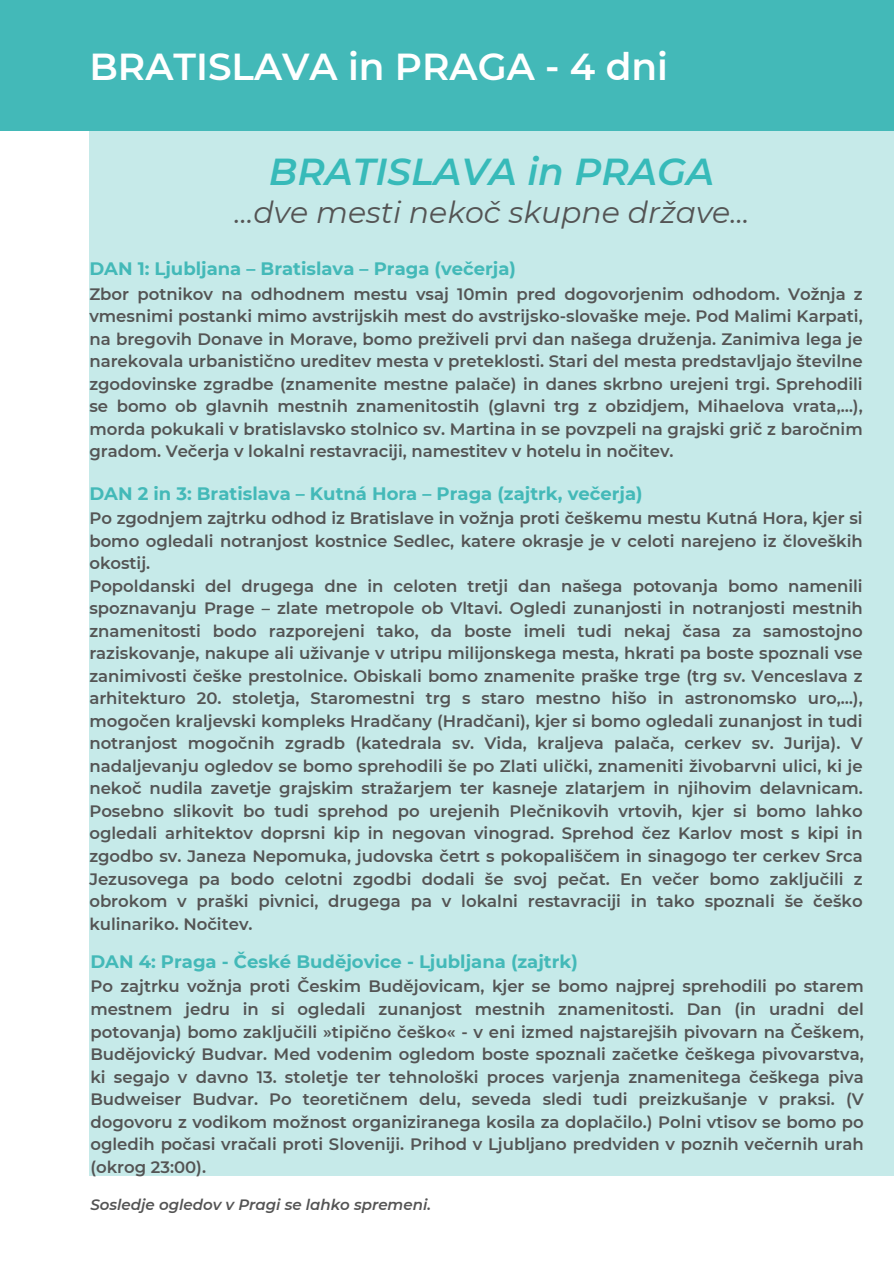
<style>
.page{position:relative;width:894px;height:1264px;background:#fff}
.page>*{position:absolute;margin:0;border:0;box-sizing:border-box;transform-origin:0 0}
.t1{font:600 37.5px "Montserrat";color:#fff}
.t2{font:italic 600 37.5px "Montserrat";color:#37bab9}
.t3{font:italic 30px "Montserrat";color:#545454}
.t4{font:700 18px "Montserrat";color:#43b9b8}
.t5{font:600 16.5px/22.5px "Montserrat";color:#545454;text-align:justify}
.t6{font:italic 600 15px "Montserrat";color:#545454}
</style>
<div class="page">
<div style="left:89px;top:131px;width:804px;height:1045px;background:#c6eae9"></div>
<div style="left:0;top:0;width:893px;height:131px;background:#43b9b8"></div>
<h1 class="t1" style="left:89px;top:43px;width:580px">BRATISLAVA in PRAGA - 4 dni</h1>
<h1 class="t2" style="left:269px;top:149px;width:447px">BRATISLAVA in PRAGA</h1>
<h2 class="t3" style="left:234px;top:194px;width:516px">...dve mesti nekoč skupne države...</h2>
<p class="t4" style="left:89px;top:257px;width:428px">DAN 1: Ljubljana – Bratislava – Praga (večerja)</p>
<p class="t5" style="left:89px;top:282px;width:774px">Zbor potnikov na odhodnem mestu vsaj 10min pred dogovorjenim odhodom. Vožnja z vmesnimi postanki mimo avstrijskih mest do avstrijsko-slovaške meje. Pod Malimi Karpati, na bregovih Donave in Morave, bomo preživeli prvi dan našega druženja. Zanimiva lega je narekovala urbanistično ureditev mesta v preteklosti. Stari del mesta predstavljajo številne zgodovinske zgradbe (znamenite mestne palače) in danes skrbno urejeni trgi. Sprehodili se bomo ob glavnih mestnih znamenitostih (glavni trg z obzidjem, Mihaelova vrata,…), morda pokukali v bratislavsko stolnico sv. Martina in se povzpeli na grajski grič z baročnim gradom. Večerja v lokalni restavraciji, namestitev v hotelu in nočitev.</p>
<p class="t4" style="left:89px;top:482px;width:554px">DAN 2 in 3: Bratislava – Kutná Hora – Praga (zajtrk, večerja)</p>
<p class="t5" style="left:89px;top:507px;width:774px">Po zgodnjem zajtrku odhod iz Bratislave in vožnja proti češkemu mestu Kutná Hora, kjer si bomo ogledali notranjost kostnice Sedlec, katere okrasje je v celoti narejeno iz človeških okostij.</p>
<p class="t5" style="left:89px;top:574px;width:774px">Popoldanski del drugega dne in celoten tretji dan našega potovanja bomo namenili spoznavanju Prage – zlate metropole ob Vltavi. Ogledi zunanjosti in notranjosti mestnih znamenitosti bodo razporejeni tako, da boste imeli tudi nekaj časa za samostojno raziskovanje, nakupe ali uživanje v utripu milijonskega mesta, hkrati pa boste spoznali vse zanimivosti češke prestolnice. Obiskali bomo znamenite praške trge (trg sv. Venceslava z arhitekturo 20. stoletja, Staromestni trg s staro mestno hišo in astronomsko uro,…), mogočen kraljevski kompleks Hradčany (Hradčani), kjer si bomo ogledali zunanjost in tudi notranjost mogočnih zgradb (katedrala sv. Vida, kraljeva palača, cerkev sv. Jurija). V nadaljevanju ogledov se bomo sprehodili še po Zlati ulički, znameniti živobarvni ulici, ki je nekoč nudila zavetje grajskim stražarjem ter kasneje zlatarjem in njihovim delavnicam.<br>Posebno slikovit bo tudi sprehod po urejenih Plečnikovih vrtovih, kjer si bomo lahko ogledali arhitektov doprsni kip in negovan vinograd. Sprehod čez Karlov most s kipi in zgodbo sv. Janeza Nepomuka, judovska četrt s pokopališčem in sinagogo ter cerkev Srca Jezusovega pa bodo celotni zgodbi dodali še svoj pečat. En večer bomo zaključili z obrokom v praški pivnici, drugega pa v lokalni restavraciji in tako spoznali še češko kulinariko. Nočitev.</p>
<p class="t4" style="left:90px;top:950px;width:489px">DAN 4: Praga - České Budějovice - Ljubljana (zajtrk)</p>
<p class="t5" style="left:90px;top:975px;width:774px">Po zajtrku vožnja proti Českim Budějovicam, kjer se bomo najprej sprehodili po starem mestnem jedru in si ogledali zunanjost mestnih znamenitosti. Dan (in uradni del potovanja) bomo zaključili »tipično češko« - v eni izmed najstarejših pivovarn na Češkem, Budějovický Budvar. Med vodenim ogledom boste spoznali začetke češkega pivovarstva, ki segajo v davno 13. stoletje ter tehnološki proces varjenja znamenitega češkega piva Budweiser Budvar. Po teoretičnem delu, seveda sledi tudi preizkušanje v praksi. (V dogovoru z vodikom možnost organiziranega kosila za doplačilo.) Polni vtisov se bomo po ogledih počasi vračali proti Sloveniji. Prihod v Ljubljano predviden v poznih večernih urah (okrog 23:00).</p>
<p class="t6" style="left:90px;top:1194px;width:342px">Sosledje ogledov v Pragi se lahko spremeni.</p>
</div>
